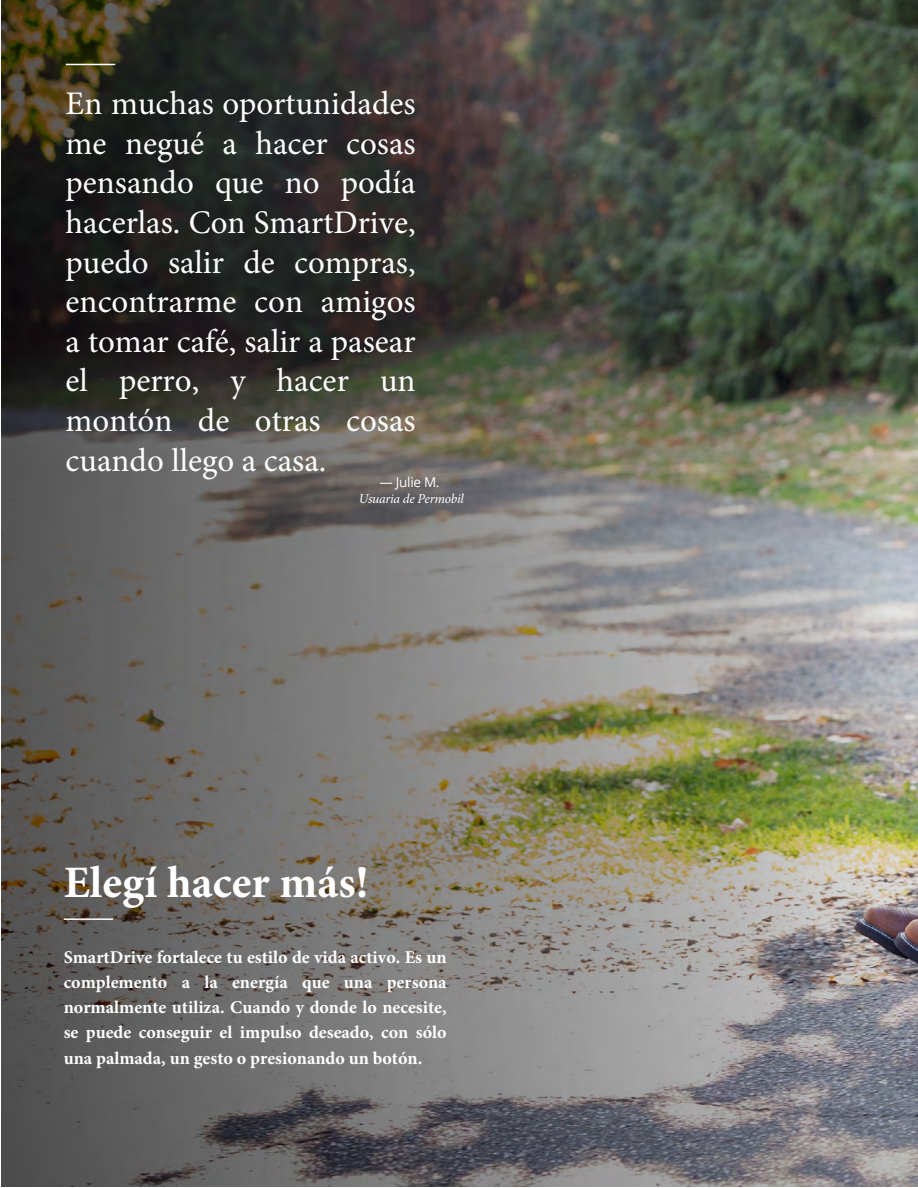
<style>
.page{position:relative;width:918px;height:1188px;background:#fff}
.page>*{position:absolute;margin:0;border:0;box-sizing:border-box;transform-origin:0 0}
.t1{font:700 45px "Minion Pro";color:#fff}
.t2{font:33px/39.6px "Minion Pro";color:#fff;text-align:justify}
.t3{font:700 18px/25.2px "Minion Pro";color:#fff;text-align:justify}
.t4{font:italic 13.5px "Minion Pro";letter-spacing:-.02em;color:#fff}
.t5{font:13.5px "Open Sans";letter-spacing:-.02em;color:#fff}
</style>
<div class="page">
<img style="left:1px;top:0;width:917px;height:1187px">
<hr style="left:66px;top:64px;width:49px;height:1px;background:#fff">
<hr style="left:64px;top:918px;width:49px;height:2px;background:#fff">
<p class="t2" style="left:66px;top:84px;width:351px">En muchas oportunidades me negué a hacer cosas pensando que no podía hacerlas. Con SmartDrive, puedo salir de compras, encontrarme con amigos a tomar café, salir a pasear el perro, y hacer un montón de otras cosas cuando llego a casa.</p>
<p class="t5" style="left:379px;top:473px;width:62px">— Julie M.</p>
<p class="t4" style="left:359px;top:489px;width:107px">Usuaria de Permobil</p>
<p class="t1" style="left:64px;top:851px;width:306px">Elegí hacer más!</p>
<p class="t3" style="left:64px;top:944px;width:384px">SmartDrive fortalece tu estilo de vida activo. Es un complemento a la energía que una persona normalmente utiliza. Cuando y donde lo necesite, se puede conseguir el impulso deseado, con sólo una palmada, un gesto o presionando un botón.</p>
</div>
